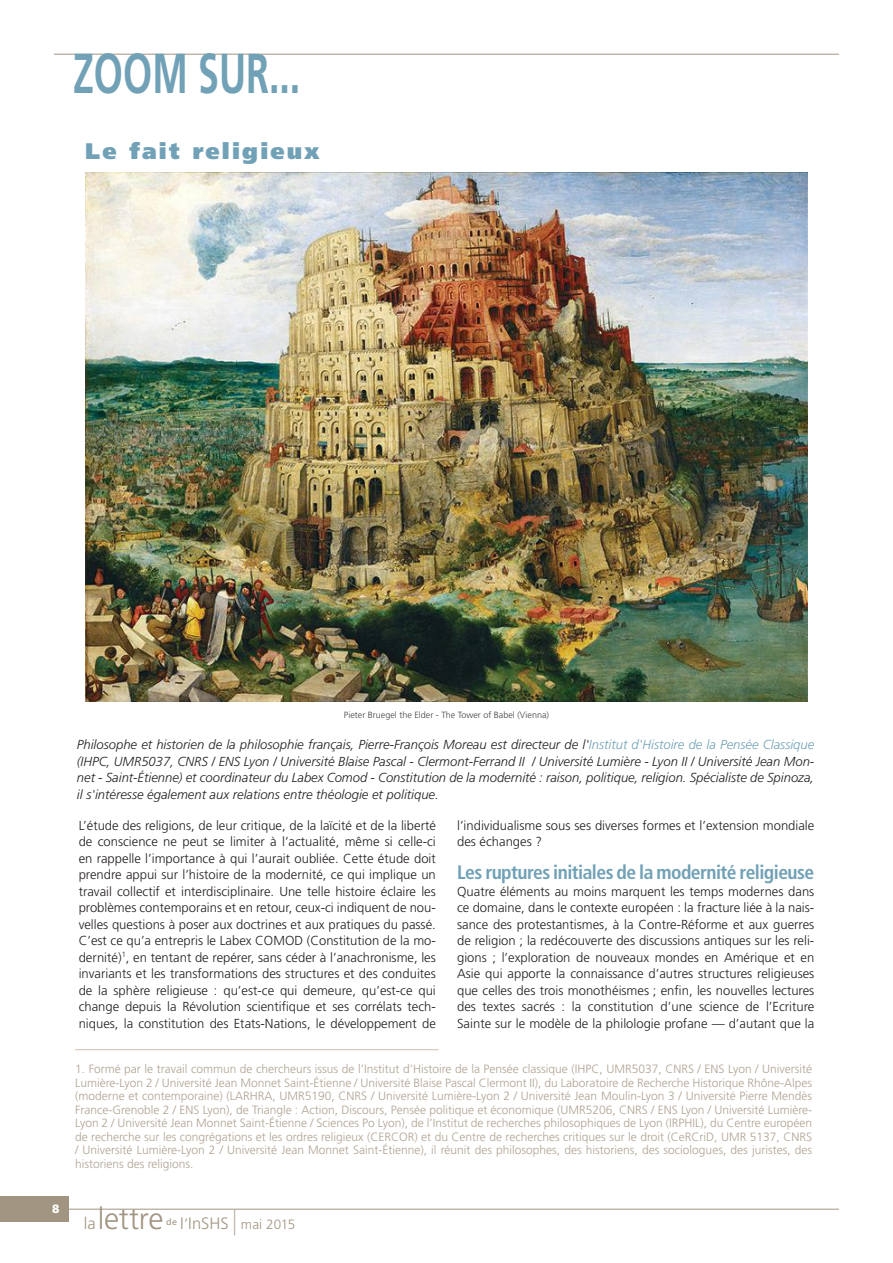
<style>
.page{position:relative;width:893px;height:1263px;background:#fff}
.page>*{position:absolute;margin:0;border:0;box-sizing:border-box;transform-origin:0 0}
.t1{font:700 56.25px "Frutiger LT Std";color:#71a1b6;scale:.67 1}
.t2{font:300 30.15px "Frutiger LT Std";letter-spacing:-.015em;color:#a19581}
.t3{font:900 22.5px "Frutiger LT Std";letter-spacing:.1em;color:#71a1b6}
.t4{font:700 condensed 19.5px "Frutiger LT Std";letter-spacing:-.03em;color:#71a1b6}
.t5{font:300 13.5px "Frutiger LT Std";letter-spacing:-.005em;color:#a19581}
.t6{font:300 13.05px/16.5px "Frutiger LT Std";color:#241f1f;text-align:justify}
.t7{font:italic 300 13.05px/16.5px "Frutiger LT Std";color:#241f1f;text-align:justify}
.t8{font:300 12px/13.5px "Frutiger LT Std";color:#b0a392}
.t9{font:900 12px "Frutiger LT Std";color:#fff}
.t10{font:300 9px "Frutiger LT Std";color:#444041}
.s1{color:#71a1b6}
.s2{font-size:16.5px}
.s3{font-size:15px}
.s4{font-size:25.95px}
</style>
<div class="page">
<hr style="left:54px;top:54px;width:785px;height:1px;background:#a19581">
<hr style="left:68px;top:1209px;width:771px;height:1px;background:#a19581">
<div style="left:0;top:1196px;width:68px;height:26px;background:#a19581"></div>
<hr style="left:75px;top:1049px;width:364px;height:1px;background:#d1bcae">
<img style="left:85px;top:173px;width:723px;height:529px">
<h1 class="t1" style="left:73px;top:41px;width:341px">ZOOM SUR...</h1>
<h3 class="t3" style="left:85px;top:137px;width:236px">Le fait religieux</h3>
<p class="t9" style="left:52px;top:1202px;width:9px">8</p>
<p class="t10" style="left:344px;top:709px;width:207px">Pieter Bruegel the Elder - The Tower of Babel (Vienna)</p>
<p class="t7" style="left:77px;top:737px;width:739px">Philosophe et historien de la philosophie français, Pierre-François Moreau est directeur de l'<span class="s1">Institut d'Histoire de la Pensée Classique </span>(IHPC, UMR5037, CNRS / ENS Lyon / Université Blaise Pascal - Clermont-Ferrand II / Université Lumière - Lyon II / Université Jean Mon&shy;net - Saint-Étienne) et coordinateur du Labex Comod - Constitution de la modernité : raison, politique, religion. Spécialiste de Spinoza, il s'intéresse également aux relations entre théologie et politique.</p>
<p class="t6" style="left:79px;top:817px;width:359px">L’étude des religions, de leur critique, de la laïcité et de la liberté de conscience ne peut se limiter à l’actualité, même si celle-ci en rappelle l’importance à qui l’aurait oubliée. Cette étude doit prendre appui sur l’histoire de la modernité, ce qui implique un travail collectif et interdisciplinaire. Une telle histoire éclaire les problèmes contemporains et en retour, ceux-ci indiquent de nou&shy;velles questions à poser aux doctrines et aux pratiques du passé.<br>C’est ce qu’a entrepris le Labex COMOD (Constitution de la mo&shy;dernité)<sup>1</sup>, en tentant de repérer, sans céder à l’anachronisme, les invariants et les transformations des structures et des conduites de la sphère religieuse : qu’est-ce qui demeure, qu’est-ce qui change depuis la Révolution scientifique et ses corrélats tech&shy;niques, la constitution des Etats-Nations, le développement de</p>
<p class="t6" style="left:457px;top:817px;width:359px">l’individualisme sous ses diverses formes et l’extension mondiale des échanges ?</p>
<h3 class="t4" style="left:457px;top:861px;width:359px">Les ruptures initiales de la modernité religieuse</h3>
<p class="t6" style="left:457px;top:883px;width:359px">Quatre éléments au moins marquent les temps modernes dans ce domaine, dans le contexte européen : la fracture liée à la nais&shy;sance des protestantismes, à la Contre-Réforme et aux guerres de religion ; la redécouverte des discussions antiques sur les reli&shy;gions ; l’exploration de nouveaux mondes en Amérique et en Asie qui apporte la connaissance d’autres structures religieuses que celles des trois monothéismes ; enfin, les nouvelles lectures des textes sacrés : la constitution d’une science de l’Ecriture Sainte sur le modèle de la philologie profane — d’autant que la</p>
<p class="t8" style="left:75px;top:1063px;width:739px">1. Formé par le travail commun de chercheurs issus de l’Institut d'H istoire de la Pensée classique (IH PC, UMR5037, CNRS / ENS Lyon / Université Lumière-Lyon 2 / Université Jean Monnet Saint-Étienne / Université Blaise Pascal Clermont II), du Laboratoire de Recherche H istorique Rhône-Alpes (moderne et contemporaine) (LARH RA, UMR5190, CNRS / Université Lumière-Lyon 2 / Université Jean Moulin-Lyon 3 / Université Pierre Mendès France-Grenoble 2 / ENS Lyon), de Triangle : Action, Discours, Pensée politique et économique (UMR5206, CNRS / ENS Lyon / Université Lumière-Lyon 2 / Université Jean Monnet Saint-Étienne / Sciences Po Lyon), de l’Institut de recherches philosophiques de Lyon (IRPHI L), du Centre européen de recherche sur les congrégations et les ordres religieux (CERCOR) et du Centre de recherches critiques sur le droit (CeRCriD, UMR 5137, CNRS / Université Lumière-Lyon 2 / Université Jean Monnet Saint-Étienne), il réunit des philosophes, des historiens, des sociologues, des juristes, des historiens des religions.</p>
<h2 class="t2" style="left:84px;top:1201px;width:81px"><span class="s2">la</span> lettre</h2>
<p class="t5" style="left:166px;top:1217px;width:130px"><sup>de</sup> <span class="s2">i</span><span class="s3">’</span><span class="s2">inshs</span> <span class="s4">|</span> mai 2015</p>
</div>
